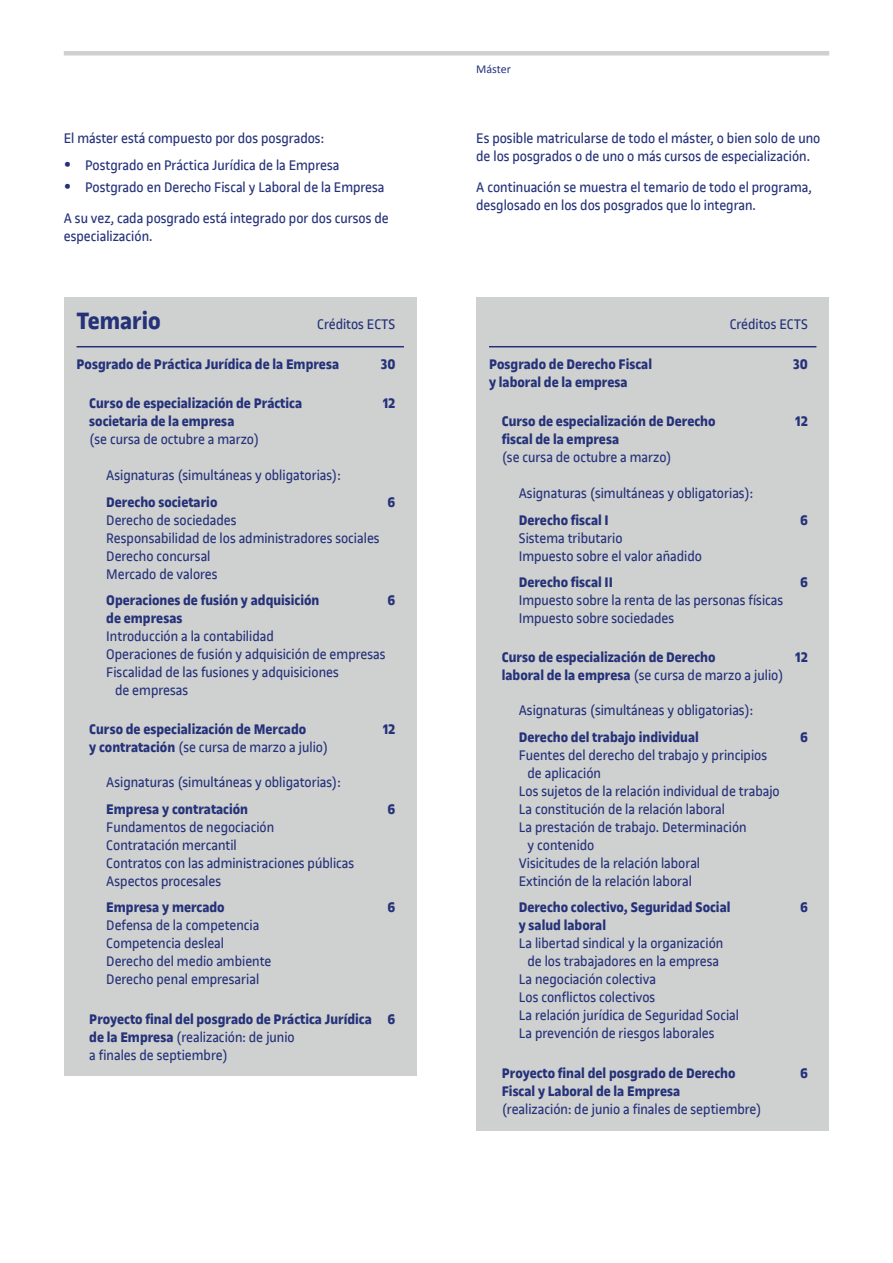
<style>
.page{position:relative;width:893px;height:1263px;background:#fff}
.page>*{position:absolute;margin:0;border:0;box-sizing:border-box;transform-origin:0 0}
.t1{font:700 25.5px "UOC Sans";color:#253279}
.t2{font:15px/18px "UOC Sans";color:#253279}
.t3{font:700 15px/18px "UOC Sans";color:#253279}
.t4{font:12px "Calibri";color:#253279}
.s1{font-weight:700;font-size:19.5px}
.s2{font-weight:700}
.s3{font-weight:400}
</style>
<div class="page">
<div style="left:64px;top:51px;width:765px;height:5px;background:#cfd1d0"></div>
<div style="left:64px;top:298px;width:353px;height:778px;background:#cfd1d0"></div>
<div style="left:476px;top:298px;width:353px;height:833px;background:#cfd1d0"></div>
<hr style="left:77px;top:346px;width:327px;height:1px;background:#253279">
<hr style="left:489px;top:346px;width:327px;height:1px;background:#253279">
<p class="t2" style="left:64px;top:129px;width:262px">El máster está compuesto por dos posgrados:</p>
<p class="t2" style="left:64px;top:156px;width:277px"><span class="s1">•</span> Postgrado en Práctica Jurídica de la Empresa</p>
<p class="t2" style="left:64px;top:172px;width:326px;line-height:30.8px"><span class="s1">•</span> Postgrado en Derecho Fiscal y Laboral de la Empresa<br>A su vez, cada posgrado está integrado por dos cursos de</p>
<p class="t2" style="left:64px;top:227px;width:90px">especialización.</p>
<h1 class="t1" style="left:77px;top:307px;width:86px">Temario</h1>
<p class="t2" style="left:317px;top:316px;width:80px">Créditos ECTS</p>
<p class="t3" style="left:77px;top:355px;width:264px">Posgrado de Práctica Jurídica de la Empresa</p>
<p class="t3" style="left:381px;top:355px;width:16px">30</p>
<p class="t3" style="left:89px;top:394px;width:214px">Curso de especialización de Práctica</p>
<p class="t3" style="left:383px;top:394px;width:14px">12</p>
<p class="t3" style="left:89px;top:412px;width:147px">societaria de la empresa</p>
<p class="t2" style="left:89px;top:430px;width:171px">(se cursa de octubre a marzo)</p>
<p class="t2" style="left:106px;top:466px;width:236px">Asignaturas (simultáneas y obligatorias):</p>
<p class="t3" style="left:106px;top:493px;width:113px">Derecho societario</p>
<p class="t3" style="left:388px;top:493px;width:9px">6</p>
<p class="t2" style="left:106px;top:511px;width:275px">Derecho de sociedades<br>Responsabilidad de los administradores sociales<br>Derecho concursal<br>Mercado de valores</p>
<p class="t3" style="left:106px;top:591px;width:215px">Operaciones de fusión y adquisición</p>
<p class="t3" style="left:388px;top:591px;width:9px">6</p>
<p class="t3" style="left:106px;top:609px;width:78px">de empresas</p>
<p class="t2" style="left:106px;top:627px;width:169px">Introducción a la contabilidad</p>
<p class="t2" style="left:106px;top:645px;width:281px">Operaciones de fusión y adquisición de empresas</p>
<p class="t2" style="left:106px;top:663px;width:234px">Fiscalidad de las fusiones y adquisiciones</p>
<p class="t2" style="left:115px;top:681px;width:75px">de empresas</p>
<p class="t3" style="left:89px;top:720px;width:218px">Curso de especialización de Mercado</p>
<p class="t3" style="left:383px;top:720px;width:14px">12</p>
<p class="t2" style="left:89px;top:738px;width:240px"><span class="s2">y contratación</span> (se cursa de marzo a julio)</p>
<p class="t2" style="left:106px;top:774px;width:236px">Asignaturas (simultáneas y obligatorias):</p>
<p class="t3" style="left:106px;top:800px;width:143px">Empresa y contratación</p>
<p class="t3" style="left:388px;top:800px;width:9px">6</p>
<p class="t2" style="left:106px;top:818px;width:249px">Fundamentos de negociación<br>Contratación mercantil<br>Contratos con las administraciones públicas<br>Aspectos procesales</p>
<p class="t3" style="left:106px;top:898px;width:120px">Empresa y mercado</p>
<p class="t3" style="left:388px;top:898px;width:9px">6</p>
<p class="t2" style="left:106px;top:917px;width:167px">Defensa de la competencia<br>Competencia desleal<br>Derecho del medio ambiente<br>Derecho penal empresarial</p>
<p class="t3" style="left:89px;top:1010px;width:308px">Proyecto final del posgrado de Práctica Jurídica 6 de la Empresa <span class="s3">(realización: de junio<br>a finales de septiembre)</span></p>
<p class="t4" style="left:476px;top:61px;width:36px">Máster</p>
<p class="t2" style="left:476px;top:129px;width:346px">Es posible matricularse de todo el máster, o bien solo de uno de los posgrados o de uno o más cursos de especialización.</p>
<p class="t2" style="left:476px;top:178px;width:337px">A continuación se muestra el temario de todo el programa, desglosado en los dos posgrados que lo integran.</p>
<p class="t2" style="left:730px;top:316px;width:80px">Créditos ECTS</p>
<p class="t3" style="left:489px;top:355px;width:165px">Posgrado de Derecho Fiscal</p>
<p class="t3" style="left:793px;top:355px;width:16px">30</p>
<p class="t3" style="left:489px;top:373px;width:140px">y laboral de la empresa</p>
<p class="t3" style="left:502px;top:412px;width:215px">Curso de especialización de Derecho</p>
<p class="t3" style="left:796px;top:412px;width:14px">12</p>
<p class="t3" style="left:502px;top:430px;width:119px">fiscal de la empresa</p>
<p class="t2" style="left:502px;top:448px;width:171px">(se cursa de octubre a marzo)</p>
<p class="t2" style="left:519px;top:484px;width:236px">Asignaturas (simultáneas y obligatorias):</p>
<p class="t3" style="left:519px;top:511px;width:92px">Derecho fiscal I</p>
<p class="t3" style="left:800px;top:511px;width:9px">6</p>
<p class="t2" style="left:519px;top:529px;width:185px">Sistema tributario<br>Impuesto sobre el valor añadido</p>
<p class="t3" style="left:519px;top:573px;width:96px">Derecho fiscal II</p>
<p class="t3" style="left:800px;top:573px;width:9px">6</p>
<p class="t2" style="left:519px;top:591px;width:266px">Impuesto sobre la renta de las personas físicas<br>Impuesto sobre sociedades</p>
<p class="t3" style="left:502px;top:648px;width:215px">Curso de especialización de Derecho</p>
<p class="t3" style="left:796px;top:648px;width:14px">12</p>
<p class="t2" style="left:502px;top:666px;width:283px"><span class="s2">laboral de la empresa</span> (se cursa de marzo a julio)</p>
<p class="t2" style="left:519px;top:702px;width:236px">Asignaturas (simultáneas y obligatorias):</p>
<p class="t3" style="left:519px;top:728px;width:182px">Derecho del trabajo individual</p>
<p class="t3" style="left:800px;top:728px;width:9px">6</p>
<p class="t2" style="left:519px;top:746px;width:250px">Fuentes del derecho del trabajo y principios</p>
<p class="t2" style="left:528px;top:764px;width:75px">de aplicación</p>
<p class="t2" style="left:519px;top:782px;width:262px">Los sujetos de la relación individual de trabajo</p>
<p class="t2" style="left:519px;top:800px;width:208px">La constitución de la relación laboral</p>
<p class="t2" style="left:519px;top:818px;width:229px">La prestación de trabajo. Determinación</p>
<p class="t2" style="left:528px;top:836px;width:68px">y contenido</p>
<p class="t2" style="left:519px;top:854px;width:183px">Visicitudes de la relación laboral</p>
<p class="t2" style="left:519px;top:872px;width:175px">Extinción de la relación laboral</p>
<p class="t3" style="left:519px;top:898px;width:213px">Derecho colectivo, Seguridad Social</p>
<p class="t3" style="left:800px;top:898px;width:9px">6</p>
<p class="t3" style="left:519px;top:916px;width:89px">y salud laboral</p>
<p class="t2" style="left:519px;top:935px;width:206px">La libertad sindical y la organización</p>
<p class="t2" style="left:528px;top:953px;width:193px">de los trabajadores en la empresa</p>
<p class="t2" style="left:519px;top:971px;width:139px">La negociación colectiva</p>
<p class="t2" style="left:519px;top:989px;width:138px">Los conflictos colectivos</p>
<p class="t2" style="left:519px;top:1007px;width:222px">La relación jurídica de Seguridad Social</p>
<p class="t2" style="left:519px;top:1025px;width:197px">La prevención de riesgos laborales</p>
<p class="t3" style="left:502px;top:1064px;width:235px">Proyecto final del posgrado de Derecho</p>
<p class="t3" style="left:800px;top:1064px;width:9px">6</p>
<p class="t3" style="left:502px;top:1082px;width:180px">Fiscal y Laboral de la Empresa</p>
<p class="t2" style="left:502px;top:1100px;width:261px">(realización: de junio a finales de septiembre)</p>
</div>
